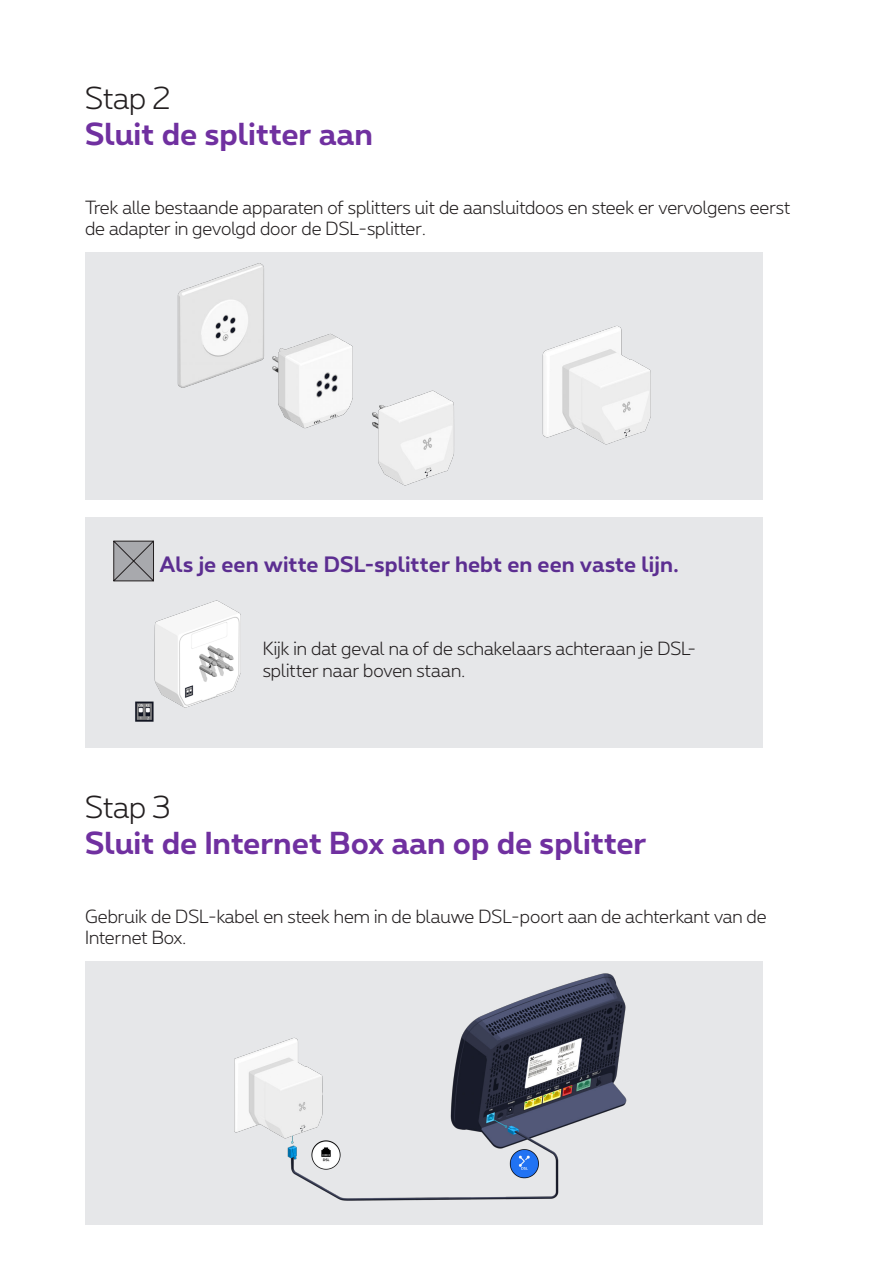
<style>
.page{position:relative;width:893px;height:1263px;background:#fff}
.page>*{position:absolute;margin:0;border:0;box-sizing:border-box;transform-origin:0 0}
.Heading_1_light{font:700 30px/36px "Proximus";color:#7030a0}
.Heading_3{font:700 21px "Proximus";letter-spacing:.005em;color:#5c2e91}
.Heading_3-2{font:300 18px/21.6px "Proximus";color:#231f20}
.s1{font-weight:300;color:#231f20}
</style>
<div class="page">
<div style="left:85px;top:252px;width:677px;height:248px;background:#e6e7e9"></div>
<img style="left:542px;top:326px;width:109px;height:119px">
<img style="left:177px;top:263px;width:277px;height:223px">
<div style="left:85px;top:517px;width:677px;height:230px;background:#e6e7e9"></div>
<svg style="left:113px;top:540px;width:41px;height:42px;background:#959598"></svg>
<img style="left:135px;top:600px;width:106px;height:122px">
<div style="left:85px;top:961px;width:677px;height:264px;background:#e6e7e9"></div>
<img style="left:234px;top:973px;width:393px;height:228px">
<p class="Heading_1_light" style="left:85px;top:78px;width:289px"><span class="s1">Stap 2<br></span>Sluit de splitter aan</p>
<p class="Heading_3-2" style="left:85px;top:195px;width:707px">Trek alle bestaande apparaten of splitters uit de aansluitdoos en steek er vervolgens eerst de adapter in gevolgd door de DSL-splitter.</p>
<p class="Heading_3" style="left:160px;top:549px;width:521px">Als je een witte DSL-splitter hebt en een vaste lijn.</p>
<p class="Heading_3-2" style="left:263px;top:637px;width:435px">Kijk in dat geval na of de schakelaars achteraan je DSL&shy;splitter naar boven staan.</p>
<p class="Heading_1_light" style="left:85px;top:787px;width:563px"><span class="s1">Stap 3<br></span>Sluit de Internet Box aan op de splitter</p>
<p class="Heading_3-2" style="left:85px;top:904px;width:683px">Gebruik de DSL-kabel en steek hem in de blauwe DSL-poort aan de achterkant van de<br>Internet Box.</p>
</div>
